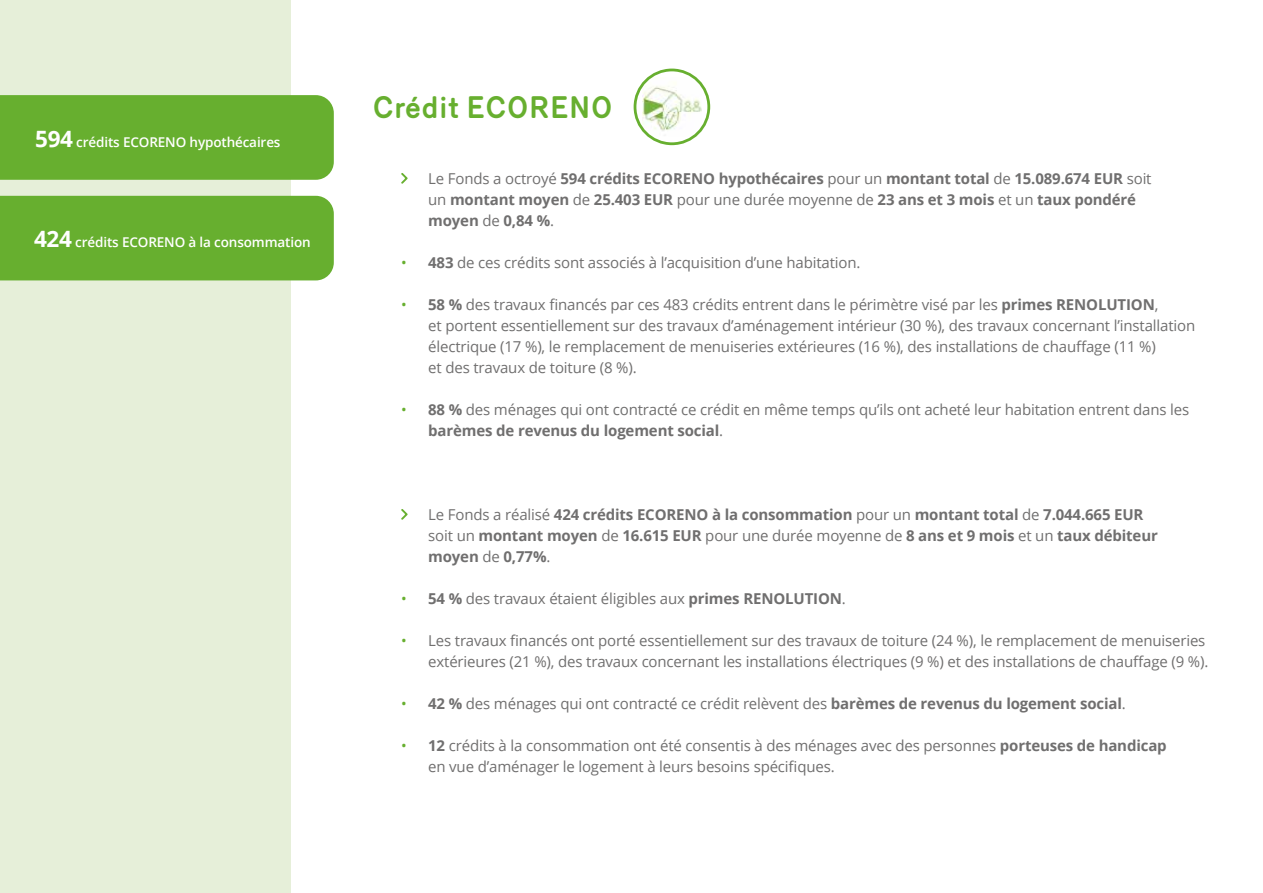
<style>
.page{position:relative;width:1263px;height:893px;background:#fff}
.page>*{position:absolute;margin:0;border:0;box-sizing:border-box;transform-origin:0 0}
.t1{font:700 30px "Merkury";color:#67af2f}
.t2{font:15px/21px "Open Sans";letter-spacing:-.01em;color:#706f6f}
.t3{font:700 15px/21px "Open Sans";letter-spacing:-.01em;color:#706f6f}
.t4{font:600 13.5px "Open Sans";letter-spacing:-.01em;color:#fff}
.s1{font-weight:700;font-size:22.5px}
.s2{font-weight:400}
.s3{color:#67af2f}
.s4{font-weight:700}
</style>
<div class="page">
<div style="left:0;top:0;width:291px;height:893px;background:#e6efd9"></div>
<div style="left:0;top:95px;width:334px;height:85px;background:#67af2f"></div>
<div style="left:0;top:196px;width:334px;height:84px;background:#67af2f"></div>
<svg style="left:635px;top:70px;width:74px;height:74px"></svg>
<img style="left:642px;top:77px;width:59px;height:60px">
<div style="left:634px;top:69px;width:76px;height:76px;border:3px solid #67af2f;border-radius:50%"></div>
<svg style="left:401px;top:173px;width:7px;height:11px"></svg>
<svg style="left:401px;top:509px;width:7px;height:11px"></svg>
<p class="t4" style="left:35px;top:133px;width:247px"><span class="s1">594</span> crédits ECORENO hypothécaires</p>
<p class="t4" style="left:34px;top:233px;width:278px"><span class="s1">424</span> crédits ECORENO à la consommation</p>
<h1 class="t1" style="left:372px;top:86px;width:242px">Crédit ECORENO</h1>
<p class="t3" style="left:428px;top:167px;width:725px"><span class="s2">Le Fonds a octroyé</span> 594 crédits ECORENO hypothécaires <span class="s2">pour un</span> montant total <span class="s2">de</span> 15.089.674 EUR <span class="s2">soit un</span> montant moyen <span class="s2">de</span> 25.403 EUR <span class="s2">pour une durée moyenne de</span> 23 ans et 3 mois <span class="s2">et un</span> taux pondéré moyen <span class="s2">de</span> 0,84 %<span class="s2">.</span></p>
<p class="t2" style="left:401px;top:251px;width:461px"><span class="s3">•</span> <span class="s4">483</span> de ces crédits sont associés à l’acquisition d’une habitation.</p>
<p class="t2" style="left:428px;top:293px;width:768px;text-indent:-27px"><span class="s3">•</span> <span class="s4">58 %</span> des travaux financés par ces 483 crédits entrent dans le périmètre visé par les <span class="s4">primes RENOLUTION</span>,<br>et portent essentiellement sur des travaux d’aménagement intérieur (30 %), des travaux concernant l’installation électrique (17 %), le remplacement de menuiseries extérieures (16 %), des installations de chauffage (11 %)<br>et des travaux de toiture (8 %).</p>
<p class="t2" style="left:428px;top:398px;width:763px;text-indent:-27px"><span class="s3">•</span> <span class="s4">88 %</span> des ménages qui ont contracté ce crédit en même temps qu’ils ont acheté leur habitation entrent dans les <span class="s4">barèmes de revenus du logement social</span>.</p>
<p class="t3" style="left:428px;top:503px;width:731px"><span class="s2">Le Fonds a réalisé</span> 424 crédits ECORENO à la consommation <span class="s2">pour un</span> montant total <span class="s2">de</span> 7.044.665 EUR <span class="s2">soit un</span> montant moyen <span class="s2">de</span> 16.615 EUR <span class="s2">pour une durée moyenne de</span> 8 ans et 9 mois <span class="s2">et un</span> taux débiteur moyen <span class="s2">de</span> 0,77%<span class="s2">.</span></p>
<p class="t2" style="left:401px;top:587px;width:446px"><span class="s3">•</span> <span class="s4">54 %</span> des travaux étaient éligibles aux <span class="s4">primes RENOLUTION</span>.</p>
<p class="t2" style="left:401px;top:629px;width:809px;text-align:right"><span class="s3">•</span> Les travaux financés ont porté essentiellement sur des travaux de toiture (24 %), le remplacement de menuiseries extérieures (21 %), des travaux concernant les installations électriques (9 %) et des installations de chauffage (9 %).</p>
<p class="t2" style="left:401px;top:692px;width:726px"><span class="s3">•</span> <span class="s4">42 %</span> des ménages qui ont contracté ce crédit relèvent des <span class="s4">barèmes de revenus du logement social</span>.</p>
<p class="t2" style="left:428px;top:734px;width:740px;text-indent:-27px"><span class="s3">•</span> <span class="s4">12</span> crédits à la consommation ont été consentis à des ménages avec des personnes <span class="s4">porteuses de handicap </span>en vue d’aménager le logement à leurs besoins spécifiques.</p>
</div>
